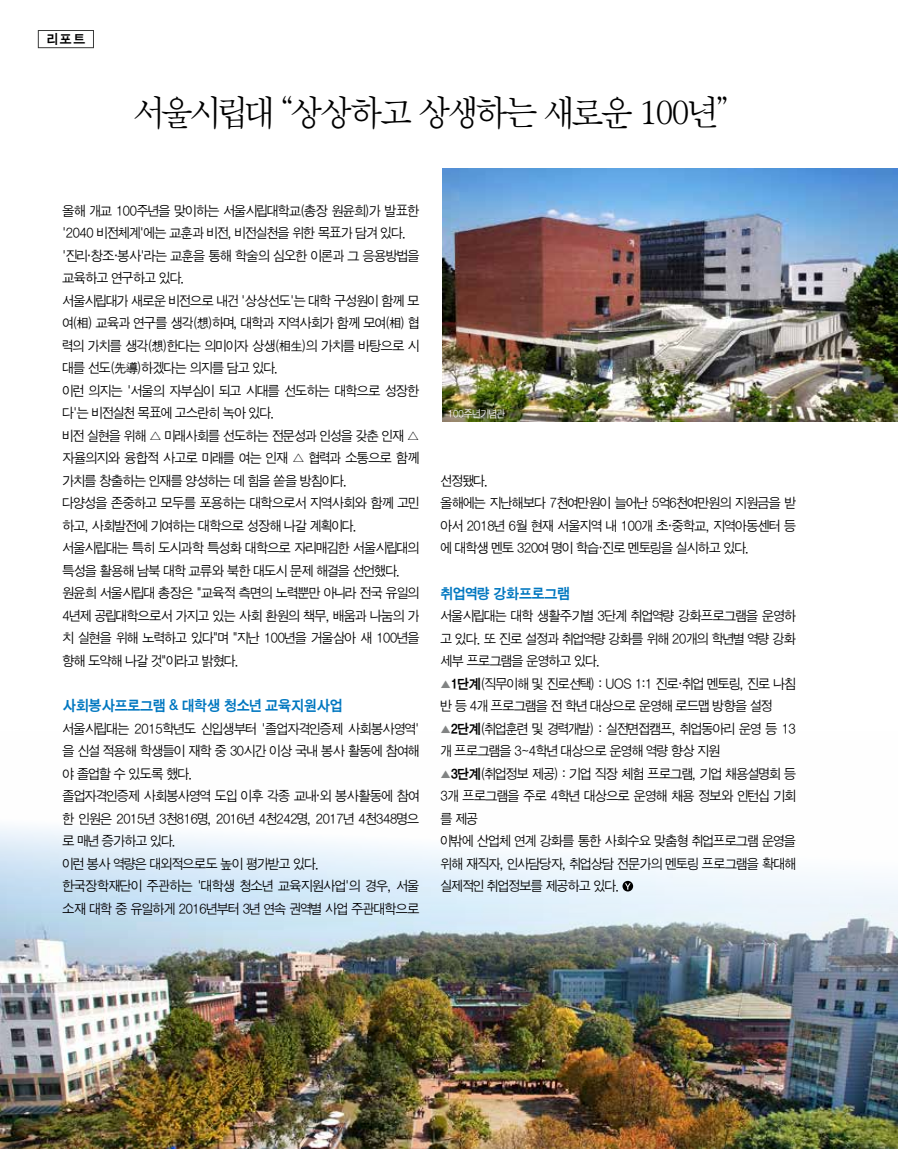
<style>
.page{position:relative;width:898px;height:1149px;background:#fff}
.page>*{position:absolute;margin:0;border:0;box-sizing:border-box;transform-origin:0 0}
.t1{font:300 37.5px "SD Myungjo Std";letter-spacing:-.025em;color:#000;scale:.93 1}
.t2{font:700 15px "SD Gothic Std";letter-spacing:-.01em;color:#0077c0;scale:.96 1}
.t3{font:300 13.8px/22.5px "SD Gothic Std";letter-spacing:-.025em;color:#000}
.t4{font:700 13.5px "SD Gothic Std";color:#000}
.t5{font:300 10.5px "SD Gothic Std";letter-spacing:-.01em;color:#fff;scale:.95 1}
.s1{font-weight:700;font-size:12px;color:#818383}
.s2{font-weight:700}
</style>
<div class="page">
<img style="left:0;top:826px;width:897px;height:322px">
<svg style="left:622px;top:880px;width:11px;height:11px"></svg>
<svg style="left:624px;top:883px;width:6px;height:6px"></svg>
<div style="left:38px;top:30px;width:56px;height:18px;border:1px solid #393a39"></div>
<img style="left:442px;top:168px;width:455px;height:253px">
<p class="t4" style="left:47px;top:32px;width:40px">리포트</p>
<h1 class="t1" style="left:134px;top:94px;width:639px">서울시립대 “상상하고 상생하는 새로운 100년”</h1>
<p class="t3" style="left:62px;top:199px;width:358px">올해 개교 100주년을 맞이하는 서울시립대학교(총장 원윤희)가 발표한 '2040 비전체계'에는 교훈과 비전, 비전실천을 위한 목표가 담겨 있다. '진리·창조·봉사'라는 교훈을 통해 학술의 심오한 이론과 그 응용방법을 교육하고 연구하고 있다.<br>서울시립대가 새로운 비전으로 내건 '상상선도'는 대학 구성원이 함께 모 여(相) 교육과 연구를 생각(想)하며, 대학과 지역사회가 함께 모여(相) 협 력의 가치를 생각(想)한다는 의미이자 상생(相生)의 가치를 바탕으로 시 대를 선도(先導)하겠다는 의지를 담고 있다.<br>이런 의지는 '서울의 자부심이 되고 시대를 선도하는 대학으로 성장한 다'는 비전실천 목표에 고스란히 녹아 있다.<br>비전 실현을 위해 △ 미래사회를 선도하는 전문성과 인성을 갖춘 인재 △ 자율의지와 융합적 사고로 미래를 여는 인재 △ 협력과 소통으로 함께 가치를 창출하는 인재를 양성하는 데 힘을 쏟을 방침이다.<br>다양성을 존중하고 모두를 포용하는 대학으로서 지역사회와 함께 고민 하고, 사회발전에 기여하는 대학으로 성장해 나갈 계획이다. 서울시립대는 특히 도시과학 특성화 대학으로 자리매김한 서울시립대의 특성을 활용해 남북 대학 교류와 북한 대도시 문제 해결을 선언했다. 원윤희 서울시립대 총장은 "교육적 측면의 노력뿐만 아니라 전국 유일의<br>4년제 공립대학으로서 가지고 있는 사회 환원의 책무, 배움과 나눔의 가 치 실현을 위해 노력하고 있다"며 "지난 100년을 거울삼아 새 100년을 향해 도약해 나갈 것"이라고 밝혔다.</p>
<p class="t2" style="left:62px;top:697px;width:292px">사회봉사프로그램 &amp; 대학생 청소년 교육지원사업</p>
<p class="t3" style="left:62px;top:717px;width:358px">서울시립대는 2015학년도 신입생부터 '졸업자격인증제 사회봉사영역' 을 신설 적용해 학생들이 재학 중 30시간 이상 국내 봉사 활동에 참여해 야 졸업할 수 있도록 했다.<br>졸업자격인증제 사회봉사영역 도입 이후 각종 교내·외 봉사활동에 참여 한 인원은 2015년 3천816명, 2016년 4천242명, 2017년 4천348명으 로 매년 증가하고 있다.<br>이런 봉사 역량은 대외적으로도 높이 평가받고 있다.<br>한국장학재단이 주관하는 '대학생 청소년 교육지원사업'의 경우, 서울 소재 대학 중 유일하게 2016년부터 3년 연속 권역별 사업 주관대학으로</p>
<p class="t5" style="left:448px;top:408px;width:61px">100주년기념관</p>
<p class="t3" style="left:440px;top:469px;width:357px">선정됐다.<br>올해에는 지난해보다 7천여만원이 늘어난 5억6천여만원의 지원금을 받 아서 2018년 6월 현재 서울지역 내 100개 초·중학교, 지역아동센터 등 에 대학생 멘토 320여 명이 학습·진로 멘토링을 실시하고 있다.</p>
<p class="t2" style="left:440px;top:585px;width:136px">취업역량 강화프로그램</p>
<p class="t3" style="left:440px;top:604px;width:357px;text-align:justify">서울시립대는 대학 생활주기별 3단계 취업역량 강화프로그램을 운영하 고 있다. 또 진로 설정과 취업역량 강화를 위해 20개의 학년별 역량 강화 세부 프로그램을 운영하고 있다.</p>
<p class="t3" style="left:440px;top:672px;width:357px"><span class="s1">▲</span><span class="s2">1단계</span>(직무이해 및 진로선택) : UOS 1:1 진로·취업 멘토링, 진로 나침 반 등 4개 프로그램을 전 학년 대상으로 운영해 로드맵 방향을 설정</p>
<p class="t3" style="left:440px;top:717px;width:357px"><span class="s1">▲</span><span class="s2">2단계</span>(취업훈련 및 경력개발) : 실전면접캠프, 취업동아리 운영 등 13 개 프로그램을 3~4학년 대상으로 운영해 역량 향상 지원</p>
<p class="t3" style="left:440px;top:762px;width:357px"><span class="s1">▲</span><span class="s2">3단계</span>(취업정보 제공) : 기업 직장 체험 프로그램, 기업 채용설명회 등<br>3개 프로그램을 주로 4학년 대상으로 운영해 채용 정보와 인턴십 기회 를 제공<br>이밖에 산업체 연계 강화를 통한 사회수요 맞춤형 취업프로그램 운영을 위해 재직자, 인사담당자, 취업상담 전문가의 멘토링 프로그램을 확대해 실제적인 취업정보를 제공하고 있다.</p>
</div>
